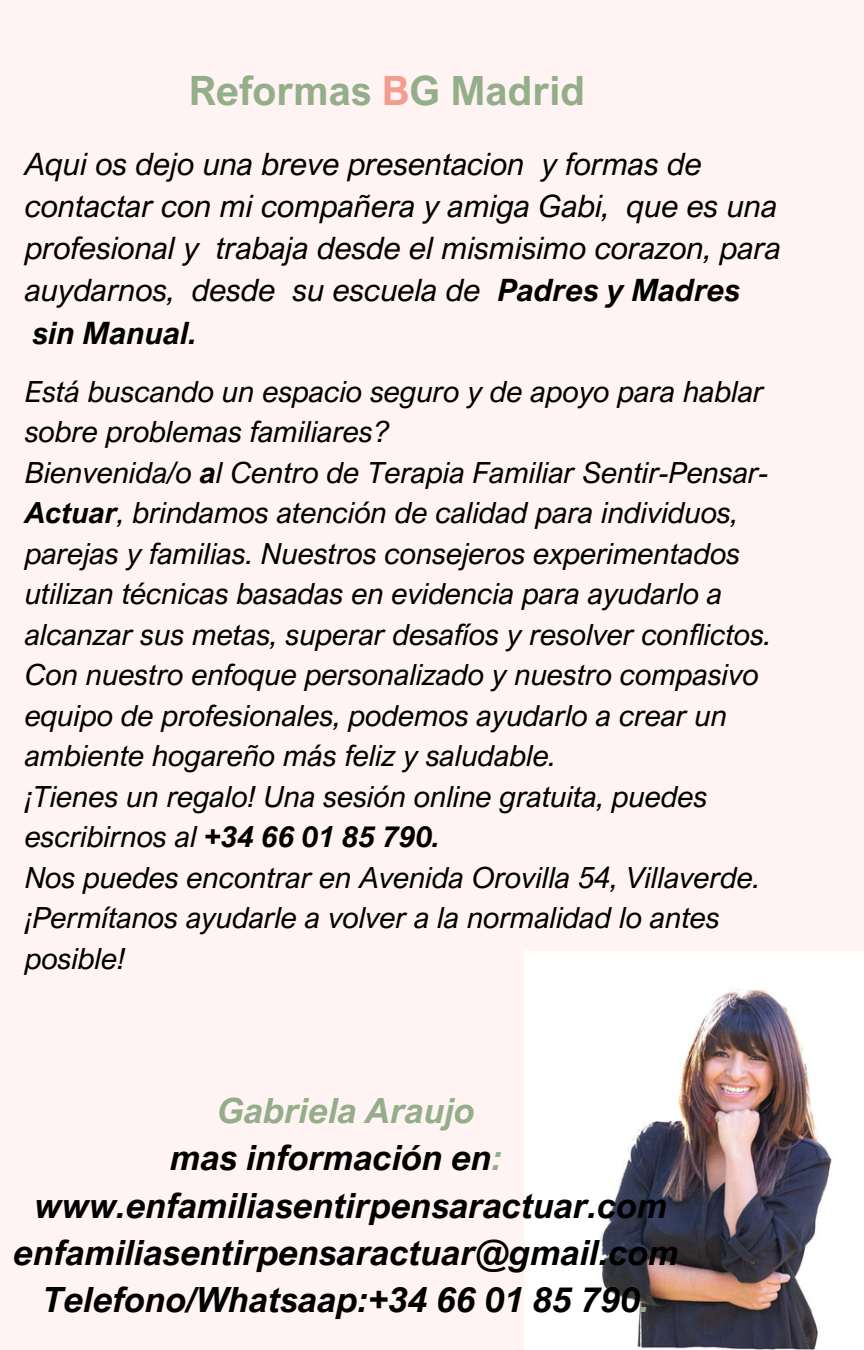
<style>
.page{position:relative;width:864px;height:1350px;background:#fff3f3}
.page>*{position:absolute;margin:0;border:0;box-sizing:border-box;transform-origin:0 0}
.t1{font:700 40.5px "Arial Nova";color:#94ae89}
.t2{font:italic 700 34.88px/47.2px "Arial Nova";color:#000;text-align:center}
.t3{font:italic 30.82px/42.3px "Arial Nova";color:#000}
.t4{font:italic 29.25px/40.5px "Arial Nova";color:#000}
.s1{color:#f49c8e}
.s2{font-weight:700}
.s3{color:#94ae89}
</style>
<div class="page">
<img style="left:524px;top:951px;width:340px;height:398px">
<h1 class="t1" style="left:189px;top:65px;width:398px">Reformas <span class="s1">B</span>G Madrid</h1>
<p class="t3" style="left:25px;top:142px;width:758px">Aqui os dejo una breve presentacion y formas de contactar con mi compañera y amiga Gabi, que es una profesional y trabaja desde el mismisimo corazon, para auydarnos, desde su escuela de <span class="s2">Padres y Madres sin Manual.</span></p>
<p class="t4" style="left:25px;top:370px;width:748px">Está buscando un espacio seguro y de apoyo para hablar sobre problemas familiares?<br>Bienvenida/o <span class="s2">a</span>l Centro de Terapia Familiar Sentir-Pensar-<span class="s2">Actuar</span>, brindamos atención de calidad para individuos, parejas y familias. Nuestros consejeros experimentados utilizan técnicas basadas en evidencia para ayudarlo a alcanzar sus metas, superar desafíos y resolver conflictos.<br>Con nuestro enfoque personalizado y nuestro compasivo equipo de profesionales, podemos ayudarlo a crear un ambiente hogareño más feliz y saludable.<br>¡Tienes un regalo! Una sesión online gratuita, puedes escribirnos al <span class="s2">+34 66 01 85 790.<br></span>Nos puedes encontrar en Avenida Orovilla 54, Villaverde. ¡Permítanos ayudarle a volver a la normalidad lo antes posible!</p>
<p class="t2" style="left:14px;top:1086px;width:667px"><span class="s3">Gabriela Araujo<br></span>mas información en<span class="s3">: </span>www.enfamiliasentirpensaractuar.com enfamiliasentirpensaractuar@gmail.com<br>Telefono/Whatsaap:+34 66 01 85 790<span class="s3">.</span></p>
</div>
